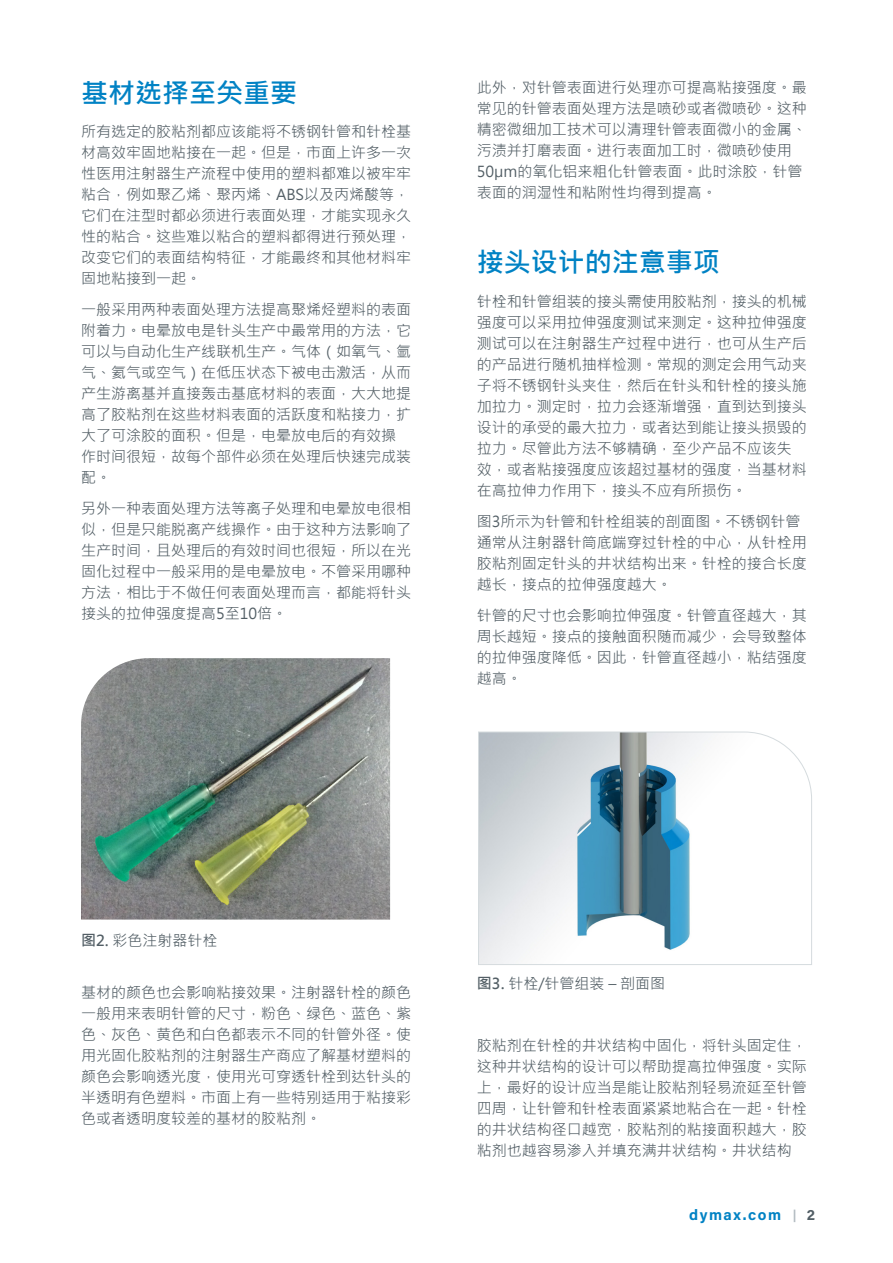
<style>
.page{position:relative;width:893px;height:1263px;background:#fff}
.page>*{position:absolute;margin:0;border:0;box-sizing:border-box;transform-origin:0 0}
.Main_Subhead{font:700 27px "Microsoft Jheng Hei";color:#0082c4}
.text{font:15px/21px "Microsoft Jheng Hei";color:#525e65}
.Main_Subhead-2{font:700 15px "Acumin Pro";letter-spacing:.105em;color:#0082c4}
.s1{font-weight:700}
.s2{font-size:12px;color:#b1bac0}
.s3{color:#525e65}
</style>
<div class="page">
<img style="left:81px;top:658px;width:309px;height:261px">
<svg style="left:478px;top:731px;width:334px;height:234px"></svg>
<p class="Main_Subhead" style="left:81px;top:76px;width:217px">基材选择至关重要</p>
<p class="text" style="left:81px;top:121px;width:331px">所有选定的胶粘剂都应该能将不锈钢针管和针栓基材高效牢固地粘接在一起。但是，市面上许多一次性医用注射器生产流程中使用的塑料都难以被牢牢粘合，例如聚乙烯、聚丙烯、ABS以及丙烯酸等，它们在注型时都必须进行表面处理，才能实现永久性的粘合。这些难以粘合的塑料都得进行预处理，改变它们的表面结构特征，才能最终和其他材料牢固地粘接到一起。</p>
<p class="text" style="left:81px;top:299px;width:331px">一般采用两种表面处理方法提高聚烯烃塑料的表面附着力。电晕放电是针头生产中最常用的方法，它可以与自动化生产线联机生产。气体（如氧气、氩气、氦气或空气）在低压状态下被电击激活，从而产生游离基并直接轰击基底材料的表面，大大地提高了胶粘剂在这些材料表面的活跃度和粘接力，扩大了可涂胶的面积。但是，电晕放电后的有效操作时间很短，故每个部件必须在处理后快速完成装配。</p>
<p class="text" style="left:81px;top:498px;width:331px;text-align:justify">另外一种表面处理方法等离子处理和电晕放电很相似，但是只能脱离产线操作。由于这种方法影响了生产时间，且处理后的有效时间也很短，所以在光固化过程中一般采用的是电晕放电。不管采用哪种方法，相比于不做任何表面处理而言，都能将针头接头的拉伸强度提高5至10倍。</p>
<p class="text" style="left:477px;top:77px;width:332px">此外，对针管表面进行处理亦可提高粘接强度。最常见的针管表面处理方法是喷砂或者微喷砂。这种精密微细加工技术可以清理针管表面微小的金属、污渍并打磨表面。进行表面加工时，微喷砂使用<br>50µm的氧化铝来粗化针管表面。此时涂胶，针管表面的润湿性和粘附性均得到提高。</p>
<p class="Main_Subhead" style="left:477px;top:245px;width:244px">接头设计的注意事项</p>
<p class="text" style="left:477px;top:290px;width:332px">针栓和针管组装的接头需使用胶粘剂，接头的机械强度可以采用拉伸强度测试来测定。这种拉伸强度测试可以在注射器生产过程中进行，也可从生产后的产品进行随机抽样检测。常规的测定会用气动夹子将不锈钢针头夹住，然后在针头和针栓的接头施加拉力。测定时，拉力会逐渐增强，直到达到接头设计的承受的最大拉力，或者达到能让接头损毁的拉力。尽管此方法不够精确，至少产品不应该失效，或者粘接强度应该超过基材的强度，当基材料在高拉伸力作用下，接头不应有所损伤。</p>
<p class="text" style="left:477px;top:510px;width:332px">图3所示为针管和针栓组装的剖面图。不锈钢针管通常从注射器针筒底端穿过针栓的中心，从针栓用胶粘剂固定针头的井状结构出来。针栓的接合长度越长，接点的拉伸强度越大。</p>
<p class="text" style="left:477px;top:604px;width:332px;text-align:justify">针管的尺寸也会影响拉伸强度。针管直径越大，其周长越短。接点的接触面积随而减少，会导致整体的拉伸强度降低。因此，针管直径越小，粘结强度越高。</p>
<p class="text" style="left:81px;top:929px;width:138px"><span class="s1">图2.</span> 彩色注射器针栓</p>
<p class="text" style="left:81px;top:981px;width:331px;text-align:justify">基材的颜色也会影响粘接效果。注射器针栓的颜色一般用来表明针管的尺寸，粉色、绿色、蓝色、紫色、灰色、黄色和白色都表示不同的针管外径。使用光固化胶粘剂的注射器生产商应了解基材塑料的颜色会影响透光度，使用光可穿透针栓到达针头的半透明有色塑料。市面上有一些特别适用于粘接彩色或者透明度较差的基材的胶粘剂。</p>
<p class="text" style="left:477px;top:973px;width:190px"><span class="s1">图3.</span> 针栓/针管组装 – 剖面图</p>
<p class="text" style="left:477px;top:1035px;width:332px;text-align:justify">胶粘剂在针栓的井状结构中固化，将针头固定住，这种井状结构的设计可以帮助提高拉伸强度。实际上，最好的设计应当是能让胶粘剂轻易流延至针管四周，让针管和针栓表面紧紧地粘合在一起。针栓的井状结构径口越宽，胶粘剂的粘接面积越大，胶粘剂也越容易渗入并填充满井状结构。井状结构</p>
<p class="Main_Subhead-2" style="left:689px;top:1204px;width:127px">dymax.com <span class="s2">|</span> <span class="s3">2</span></p>
</div>
